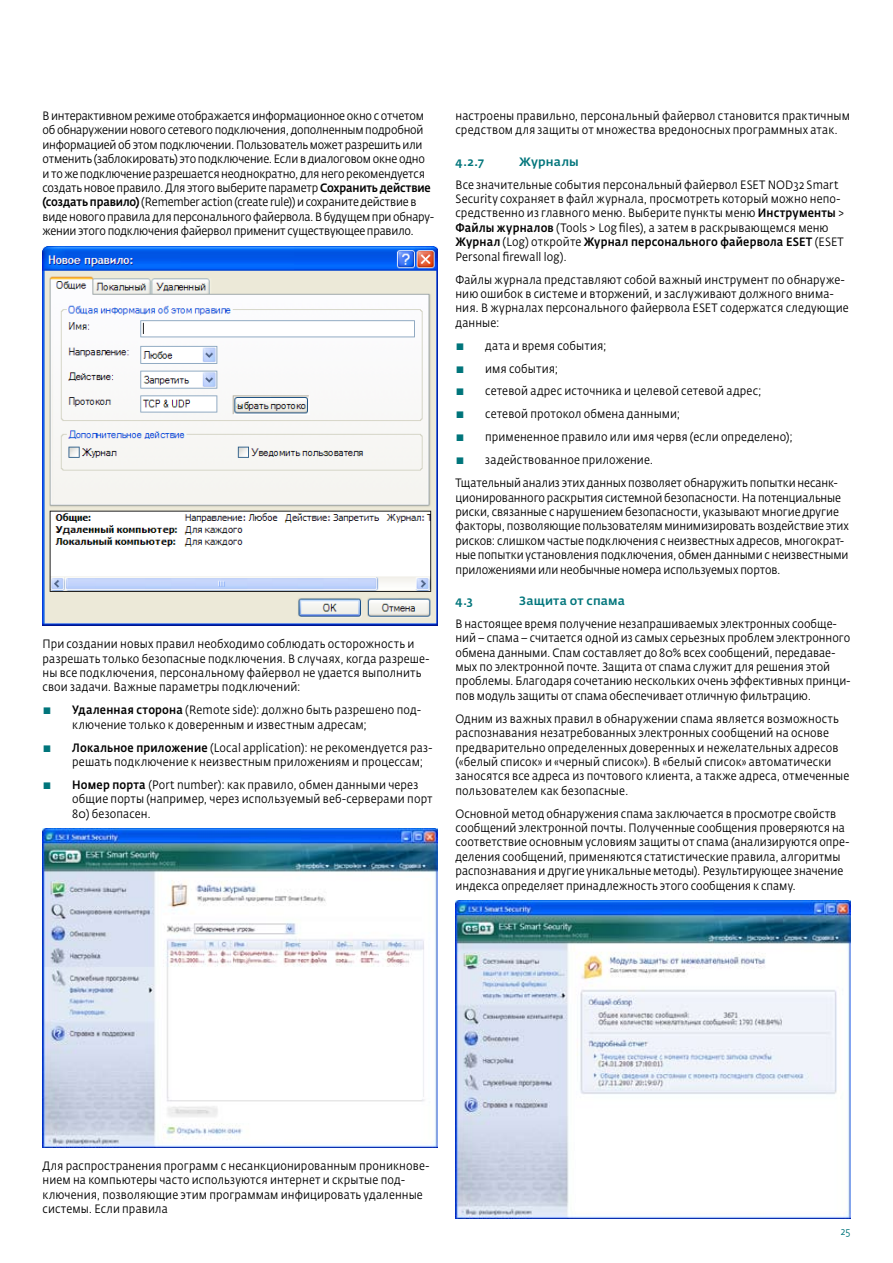
<style>
.page{position:relative;width:893px;height:1263px;background:#fff}
.page>*{position:absolute;margin:0;border:0;box-sizing:border-box;transform-origin:0 0}
.t1{font:12px/14.4px "Fedra Sans Alt Pro";letter-spacing:.005em;color:#000;scale:.9 1}
.t2{font:12px/14.4px "Fedra Sans Alt Pro";letter-spacing:-.02em;color:#000;scale:.9 1}
.t3{font:500 12px "Fedra Sans Alt Pro";letter-spacing:.015em;color:#00757b}
.t4{font:10.5px "Fedra Sans Alt Pro";color:#00757b;scale:.9 1}
.s1{font-weight:500}
.s2{color:#00757b}
</style>
<div class="page">
<img style="left:43px;top:246px;width:394px;height:379px">
<img style="left:43px;top:829px;width:395px;height:318px">
<img style="left:455px;top:900px;width:396px;height:319px">
<p class="t2" style="left:43px;top:109px;width:437px">В интерактивном режиме отображается информационное окно с отчетом об обнаружении нового сетевого подключения, дополненным подробной информацией об этом подключении. Пользователь может разрешить или отменить (заблокировать) это подключение. Если в диалоговом окне одно и то же подключение разрешается неоднократно, для него рекомендуется создать новое правило. Для этого выберите параметр <span class="s1">Сохранить действие (создать правило)</span> (Remember action (create rule)) и сохраните действие в виде нового правила для персонального файервола. В будущем при обнару&shy;жении этого подключения файервол применит существующее правило.</p>
<p class="t1" style="left:43px;top:637px;width:431px">При создании новых правил необходимо соблюдать осторожность и разрешать только безопасные подключения. В случаях, когда разреше&shy;ны все подключения, персональному файервол не удается выполнить свои задачи. Важные параметры подключений:</p>
<p class="t1" style="left:72px;top:703px;width:389px;text-indent:-30px"><span class="s2">▪</span> <span class="s1">Удаленная сторона</span> (Remote side): должно быть разрешено под&shy;ключение только к доверенным и известным адресам;</p>
<p class="t1" style="left:72px;top:740px;width:402px;text-indent:-30px"><span class="s2">▪</span> <span class="s1">Локальное приложение</span> (Local application): не рекомендуется раз&shy;решать подключение к неизвестным приложениям и процессам;</p>
<p class="t1" style="left:72px;top:777px;width:402px;text-indent:-30px"><span class="s2">▪</span> <span class="s1">Номер порта</span> (Port number): как правило, обмен данными через общие порты (например, через используемый веб-серверами порт</p>
<p class="t1" style="left:72px;top:806px;width:89px">80) безопасен.</p>
<p class="t1" style="left:455px;top:109px;width:440px">настроены правильно, персональный файервол становится практичным средством для защиты от множества вредоносных программных атак.</p>
<p class="t3" style="left:455px;top:154px;width:30px">4.2.7</p>
<p class="t3" style="left:519px;top:154px;width:61px">Журналы</p>
<p class="t1" style="left:455px;top:177px;width:434px">Все значительные события персональный файервол ESET NOD32 Smart Security сохраняет в файл журнала, просмотреть который можно непо&shy;средственно из главного меню. Выберите пункты меню <span class="s1">Инструменты</span> &gt; <span class="s1">Файлы журналов</span> (Tools &gt; Log files), а затем в раскрывающемся меню <span class="s1">Журнал</span> (Log) откройте <span class="s1">Журнал персонального файервола ESET</span> (ESET Personal firewall log).</p>
<p class="t1" style="left:455px;top:272px;width:438px">Файлы журнала представляют собой важный инструмент по обнаруже&shy;нию ошибок в системе и вторжений, и заслуживают должного внима&shy;ния. В журналах персонального файервола ESET содержатся следующие данные:</p>
<p class="t1" style="left:455px;top:338px;width:169px"><span class="s2">▪</span> дата и время события;</p>
<p class="t1" style="left:455px;top:361px;width:115px"><span class="s2">▪</span> имя события;</p>
<p class="t1" style="left:455px;top:384px;width:341px"><span class="s2">▪</span> сетевой адрес источника и целевой сетевой адрес;</p>
<p class="t1" style="left:455px;top:407px;width:251px"><span class="s2">▪</span> сетевой протокол обмена данными;</p>
<p class="t1" style="left:455px;top:430px;width:376px"><span class="s2">▪</span> примененное правило или имя червя (если определено);</p>
<p class="t1" style="left:455px;top:448px;width:426px;line-height:23px"><span class="s2">▪</span> задействованное приложение.<br>Тщательный анализ этих данных позволяет обнаружить попытки несанк-</p>
<p class="t1" style="left:455px;top:490px;width:439px">ционированного раскрытия системной безопасности. На потенциальные риски, связанные с нарушением безопасности, указывают многие другие факторы, позволяющие пользователям минимизировать воздействие этих рисков: слишком частые подключения с неизвестных адресов, многократ&shy;ные попытки установления подключения, обмен данными с неизвестными приложениями или необычные номера используемых портов.</p>
<p class="t3" style="left:455px;top:593px;width:19px">4.3</p>
<p class="t3" style="left:519px;top:593px;width:107px">Защита от спама</p>
<p class="t1" style="left:455px;top:616px;width:440px">В настоящее время получение незапрашиваемых электронных сообще&shy;ний – спама – считается одной из самых серьезных проблем электронного обмена данными. Спам составляет до 80% всех сообщений, передавае&shy;мых по электронной почте. Защита от спама служит для решения этой проблемы. Благодаря сочетанию нескольких очень эффективных принци&shy;пов модуль защиты от спама обеспечивает отличную фильтрацию.</p>
<p class="t1" style="left:455px;top:711px;width:439px">Одним из важных правил в обнаружении спама является возможность распознавания незатребованных электронных сообщений на основе предварительно определенных доверенных и нежелательных адресов («белый список» и «черный список»). В «белый список» автоматически заносятся все адреса из почтового клиента, а также адреса, отмеченные пользователем как безопасные.</p>
<p class="t1" style="left:455px;top:806px;width:439px">Основной метод обнаружения спама заключается в просмотре свойств сообщений электронной почты. Полученные сообщения проверяются на соответствие основным условиям защиты от спама (анализируются опре&shy;деления сообщений, применяются статистические правила, алгоритмы распознавания и другие уникальные методы). Результирующее значение индекса определяет принадлежность этого сообщения к спаму.</p>
<p class="t1" style="left:43px;top:1158px;width:431px">Для распространения программ с несанкционированным проникнове&shy;нием на компьютеры часто используются интернет и скрытые под&shy;ключения, позволяющие этим программам инфицировать удаленные системы. Если правила</p>
<p class="t4" style="left:841px;top:1225px;width:12px">25</p>
</div>
